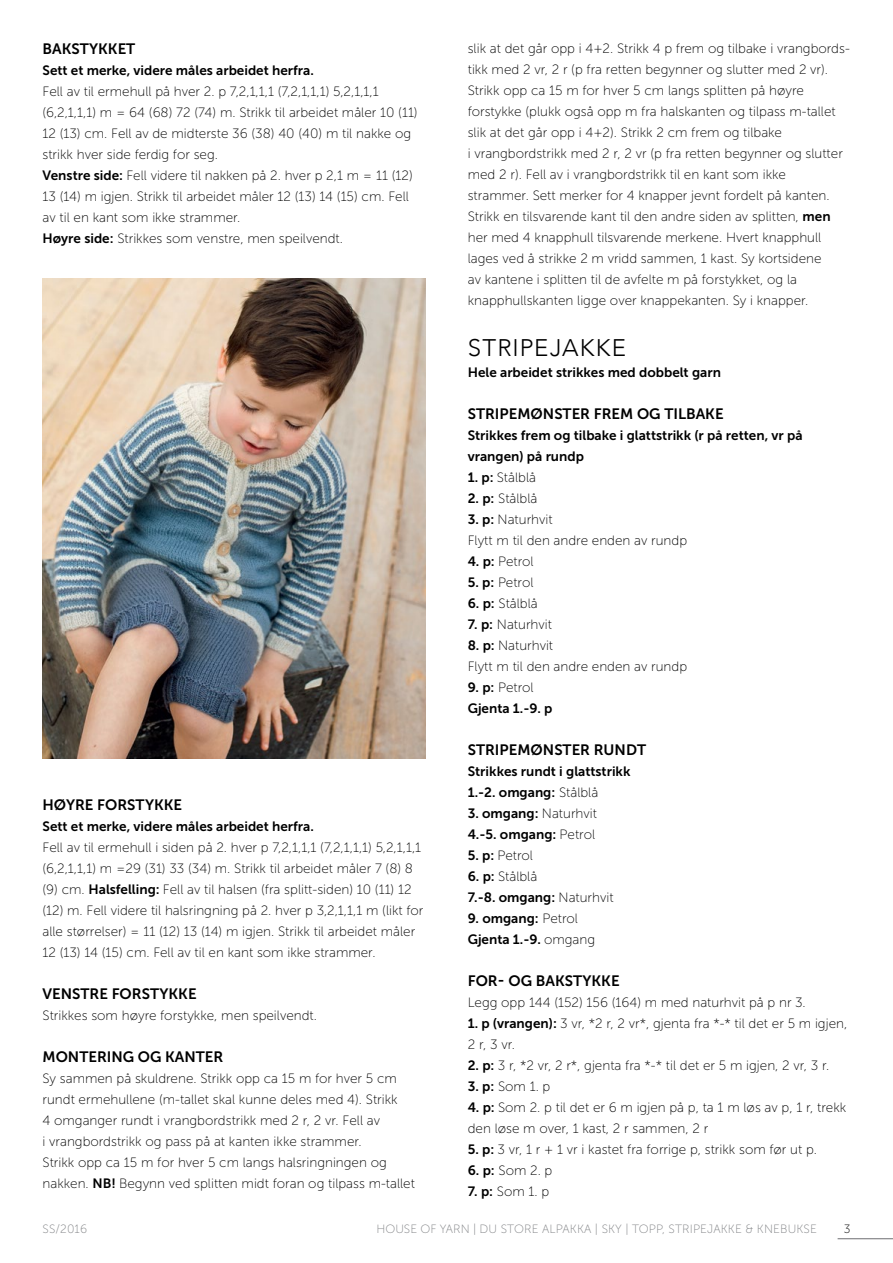
<style>
.page{position:relative;width:893px;height:1263px;background:#fff}
.page>*{position:absolute;margin:0;border:0;box-sizing:border-box;transform-origin:0 0}
.t1{font:300 24px "Avenir";letter-spacing:.045em;color:#000}
.t2{font:15px "Museo Sans 700";color:#000}
.t3{font:13.5px/21px "Museo Sans 100";color:#000}
.t4{font:13.5px/21px "Museo Sans 700";color:#000}
.t5{font:12px "Museo Sans 100";letter-spacing:.01em;color:#808285}
.t6{font:12px "Museo Sans 100";color:#000}
.s1{font-family:"Museo Sans 700"}
.s2{font-family:"Museo Sans 100"}
</style>
<div class="page">
<hr style="left:838px;top:1238px;width:55px;height:1px;background:#6d6e71">
<img style="left:43px;top:278px;width:382px;height:480px">
<p class="t2" style="left:43px;top:40px;width:94px">BAKSTYKKET</p>
<p class="t4" style="left:43px;top:60px;width:273px">Sett et merke, videre måles arbeidet herfra.</p>
<p class="t3" style="left:43px;top:81px;width:377px">Fell av til ermehull på hver 2. p 7,2,1,1,1 (7,2,1,1,1) 5,2,1,1,1 (6,2,1,1,1) m = 64 (68) 72 (74) m. Strikk til arbeidet måler 10 (11)<br>12 (13) cm. Fell av de midterste 36 (38) 40 (40) m til nakke og strikk hver side ferdig for seg.</p>
<p class="t3" style="left:43px;top:165px;width:372px"><span class="s1">Venstre side:</span> Fell videre til nakken på 2. hver p 2,1 m = 11 (12)<br>13 (14) m igjen. Strikk til arbeidet måler 12 (13) 14 (15) cm. Fell av til en kant som ikke strammer.</p>
<p class="t3" style="left:43px;top:228px;width:302px"><span class="s1">Høyre side:</span> Strikkes som venstre, men speilvendt.</p>
<p class="t2" style="left:43px;top:796px;width:141px">HØYRE FORSTYKKE</p>
<p class="t4" style="left:43px;top:816px;width:273px">Sett et merke, videre måles arbeidet herfra.</p>
<p class="t3" style="left:43px;top:837px;width:382px">Fell av til ermehull i siden på 2. hver p 7,2,1,1,1 (7,2,1,1,1) 5,2,1,1,1 (6,2,1,1,1) m =29 (31) 33 (34) m. Strikk til arbeidet måler 7 (8) 8 (9) cm. <span class="s1">Halsfelling:</span> Fell av til halsen (fra splitt-siden) 10 (11) 12 (12) m. Fell videre til halsringning på 2. hver p 3,2,1,1,1 m (likt for alle størrelser) = 11 (12) 13 (14) m igjen. Strikk til arbeidet måler 12 (13) 14 (15) cm. Fell av til en kant som ikke strammer.</p>
<p class="t2" style="left:43px;top:985px;width:156px">VENSTRE FORSTYKKE</p>
<p class="t3" style="left:43px;top:1005px;width:276px">Strikkes som høyre forstykke, men speilvendt.</p>
<p class="t2" style="left:43px;top:1048px;width:182px">MONTERING OG KANTER</p>
<p class="t3" style="left:43px;top:1068px;width:357px">Sy sammen på skuldrene. Strikk opp ca 15 m for hver 5 cm rundt ermehullene (m-tallet skal kunne deles med 4). Strikk</p>
<p class="t3" style="left:43px;top:1110px;width:339px">4 omganger rundt i vrangbordstrikk med 2 r, 2 vr. Fell av</p>
<p class="t3" style="left:43px;top:1131px;width:321px">i vrangbordstrikk og pass på at kanten ikke strammer.</p>
<p class="t3" style="left:43px;top:1152px;width:346px">Strikk opp ca 15 m for hver 5 cm langs halsringningen og</p>
<p class="t3" style="left:43px;top:1173px;width:374px">nakken. <span class="s1">NB!</span> Begynn ved splitten midt foran og tilpass m-tallet</p>
<p class="t3" style="left:468px;top:38px;width:384px">slik at det går opp i 4+2. Strikk 4 p frem og tilbake i vrangbords&shy;tikk med 2 vr, 2 r (p fra retten begynner og slutter med 2 vr).</p>
<p class="t3" style="left:468px;top:80px;width:370px">Strikk opp ca 15 m for hver 5 cm langs splitten på høyre forstykke (plukk også opp m fra halskanten og tilpass m-tallet slik at det går opp i 4+2). Strikk 2 cm frem og tilbake</p>
<p class="t3" style="left:468px;top:143px;width:377px">i vrangbordstrikk med 2 r, 2 vr (p fra retten begynner og slutter med 2 r). Fell av i vrangbordstrikk til en kant som ikke</p>
<p class="t3" style="left:468px;top:185px;width:363px">strammer. Sett merker for 4 knapper jevnt fordelt på kanten.</p>
<p class="t3" style="left:468px;top:206px;width:364px">Strikk en tilsvarende kant til den andre siden av splitten, <span class="s1">men </span>her med 4 knapphull tilsvarende merkene. Hvert knapphull lages ved å strikke 2 m vridd sammen, 1 kast. Sy kortsidene</p>
<p class="t3" style="left:468px;top:269px;width:331px">av kantene i splitten til de avfelte m på forstykket, og la</p>
<p class="t3" style="left:468px;top:290px;width:342px">knapphullskanten ligge over knappekanten. Sy i knapper.</p>
<p class="t1" style="left:468px;top:333px;width:160px">STRIPEJAKKE</p>
<p class="t4" style="left:468px;top:361px;width:255px">Hele arbeidet strikkes med dobbelt garn</p>
<p class="t2" style="left:468px;top:405px;width:257px">STRIPEMØNSTER FREM OG TILBAKE</p>
<p class="t4" style="left:468px;top:424px;width:336px">Strikkes frem og tilbake i glattstrikk (r på retten, vr på vrangen) på rundp</p>
<p class="t3" style="left:468px;top:467px;width:70px"><span class="s1">1. p:</span> Stålblå</p>
<p class="t3" style="left:468px;top:488px;width:71px"><span class="s1">2. p:</span> Stålblå</p>
<p class="t3" style="left:468px;top:509px;width:86px"><span class="s1">3. p:</span> Naturhvit</p>
<p class="t3" style="left:468px;top:530px;width:221px">Flytt m til den andre enden av rundp</p>
<p class="t3" style="left:468px;top:551px;width:67px"><span class="s1">4. p:</span> Petrol</p>
<p class="t3" style="left:468px;top:572px;width:67px"><span class="s1">5. p:</span> Petrol</p>
<p class="t3" style="left:468px;top:593px;width:72px"><span class="s1">6. p:</span> Stålblå</p>
<p class="t3" style="left:468px;top:614px;width:86px"><span class="s1">7. p:</span> Naturhvit</p>
<p class="t3" style="left:468px;top:635px;width:87px"><span class="s1">8. p:</span> Naturhvit</p>
<p class="t3" style="left:468px;top:656px;width:221px">Flytt m til den andre enden av rundp</p>
<p class="t3" style="left:468px;top:677px;width:68px"><span class="s1">9. p:</span> Petrol</p>
<p class="t4" style="left:468px;top:697px;width:86px">Gjenta 1.-9. p</p>
<p class="t2" style="left:468px;top:741px;width:180px">STRIPEMØNSTER RUNDT</p>
<p class="t4" style="left:468px;top:760px;width:164px">Strikkes rundt i glattstrikk</p>
<p class="t4" style="left:468px;top:781px;width:132px">1.-2. omgang: <span class="s2">Stålblå</span></p>
<p class="t4" style="left:468px;top:802px;width:131px">3. omgang: <span class="s2">Naturhvit</span></p>
<p class="t4" style="left:468px;top:823px;width:129px">4.-5. omgang: <span class="s2">Petrol</span></p>
<p class="t3" style="left:468px;top:845px;width:67px"><span class="s1">5. p:</span> Petrol</p>
<p class="t3" style="left:468px;top:866px;width:71px"><span class="s1">6. p:</span> Stålblå</p>
<p class="t4" style="left:468px;top:886px;width:147px">7.-8. omgang: <span class="s2">Naturhvit</span></p>
<p class="t4" style="left:468px;top:907px;width:112px">9. omgang: <span class="s2">Petrol</span></p>
<p class="t4" style="left:468px;top:928px;width:129px">Gjenta 1.-9. <span class="s2">omgang</span></p>
<p class="t2" style="left:468px;top:972px;width:153px">FOR- OG BAKSTYKKE</p>
<p class="t3" style="left:468px;top:992px;width:339px">Legg opp 144 (152) 156 (164) m med naturhvit på p nr 3.</p>
<p class="t3" style="left:468px;top:1013px;width:381px"><span class="s1">1. p (vrangen):</span> 3 vr, *2 r, 2 vr*, gjenta fra *-* til det er 5 m igjen,<br>2 r, 3 vr.</p>
<p class="t3" style="left:468px;top:1055px;width:363px"><span class="s1">2. p:</span> 3 r, *2 vr, 2 r*, gjenta fra *-* til det er 5 m igjen, 2 vr, 3 r.</p>
<p class="t3" style="left:468px;top:1076px;width:84px"><span class="s1">3. p:</span> Som 1. p</p>
<p class="t3" style="left:468px;top:1097px;width:380px"><span class="s1">4. p:</span> Som 2. p til det er 6 m igjen på p, ta 1 m løs av p, 1 r, trekk den løse m over, 1 kast, 2 r sammen, 2 r</p>
<p class="t3" style="left:468px;top:1139px;width:351px"><span class="s1">5. p:</span> 3 vr, 1 r + 1 vr i kastet fra forrige p, strikk som før ut p.</p>
<p class="t3" style="left:468px;top:1160px;width:86px"><span class="s1">6. p:</span> Som 2. p</p>
<p class="t3" style="left:468px;top:1181px;width:83px"><span class="s1">7. p:</span> Som 1. p</p>
<p class="t5" style="left:43px;top:1222px;width:46px">SS/2016</p>
<p class="t5" style="left:376px;top:1222px;width:442px">HOUSE OF YARN | DU STORE ALPAKKA | SKY | TOPP, STRIPEJAKKE &amp; KNEBUKSE</p>
<p class="t6" style="left:844px;top:1222px;width:8px">3</p>
</div>
